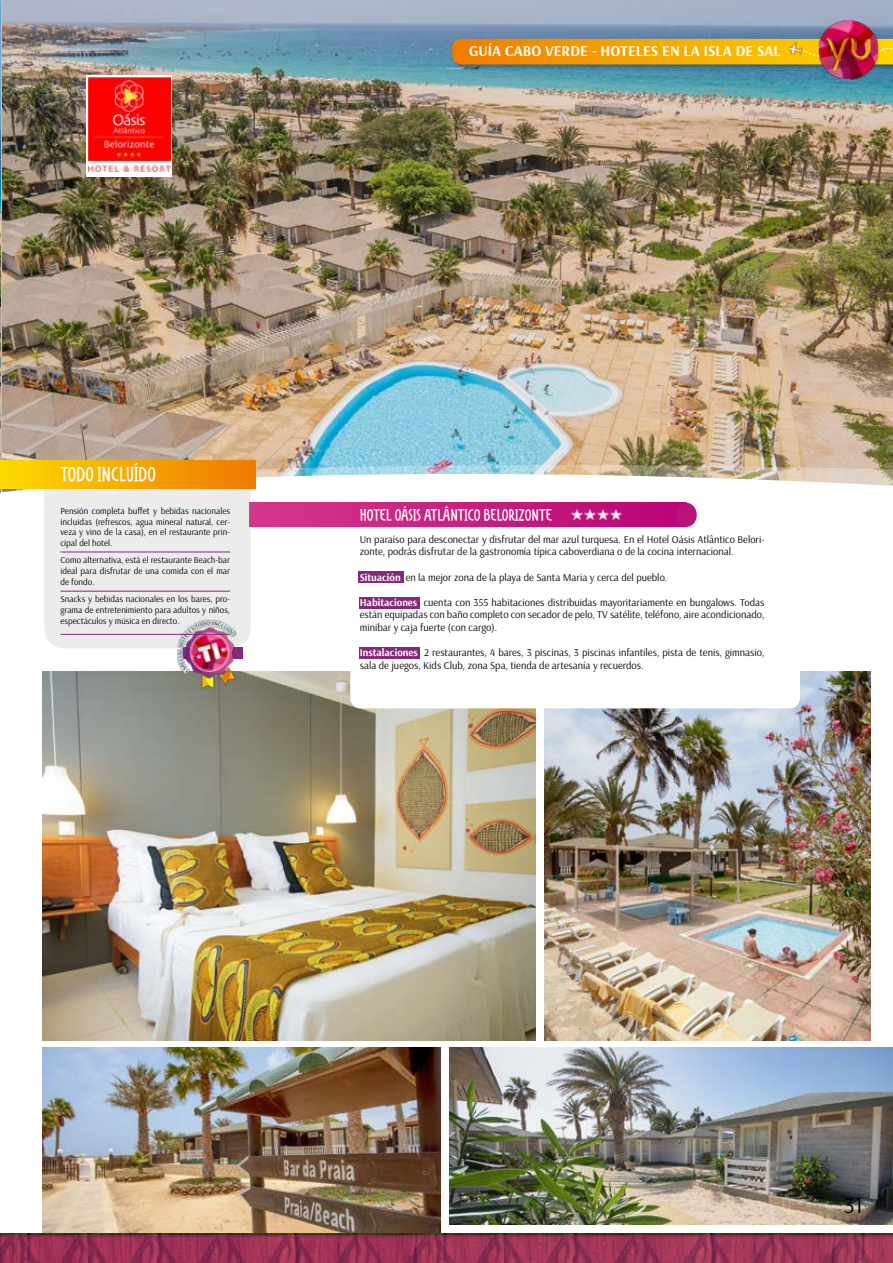
<style>
.page{position:relative;width:893px;height:1263px;background:#fff}
.page>*{position:absolute;margin:0;border:0;box-sizing:border-box;transform-origin:0 0}
.t1{font:22.5px "Arsenal";color:#000}
.t2{font:700 15px "Arsenal";color:#fff}
.t3{font:15px "Desiderata";color:#fff}
.t4{font:12px "Desiderata";color:#fff}
.t5{font:10.5px/12.6px "Arsenal";color:#000}
.t6{font:9px/10.8px "Arsenal";color:#000;text-align:justify}
.s1{font-weight:700;color:#fff}
</style>
<div class="page">
<img style="left:544px;top:672px;width:327px;height:368px">
<img style="left:43px;top:672px;width:493px;height:368px">
<img style="left:1px;top:0;width:892px;height:464px">
<img style="left:255px;top:464px;width:638px;height:3px">
<svg style="left:9px;top:467px;width:884px;height:60px"></svg>
<svg style="left:241px;top:648px;width:2px;height:11px"></svg>
<div style="left:676px;top:503px;width:21px;height:24px;background:#ba1278;border-radius:50%"></div>
<svg style="left:359px;top:571px;width:45px;height:12px"></svg>
<svg style="left:359px;top:597px;width:61px;height:11px"></svg>
<div style="left:350px;top:611px;width:450px;height:97px;background:#fff;border-radius:11px"></div>
<svg style="left:251px;top:503px;width:433px;height:24px;background:#c82283"></svg>
<div style="left:86px;top:76px;width:86px;height:101px;background:linear-gradient(to right,#fff,#fff)"></div>
<img style="left:88px;top:78px;width:83px;height:93px">
<img style="left:42px;top:1048px;width:399px;height:185px">
<img style="left:449px;top:1048px;width:444px;height:177px">
<div style="left:0;top:1233px;width:470px;height:30px;background:#000;opacity:.5"></div>
<img style="left:0;top:1234px;width:403px;height:2px">
<div style="left:403px;top:1233px;width:484px;height:30px;background:#000;opacity:.5"></div>
<img style="left:412px;top:1234px;width:408px;height:2px">
<div style="left:820px;top:1233px;width:73px;height:30px;background:#000;opacity:.5"></div>
<img style="left:829px;top:1234px;width:64px;height:2px">
<div style="left:44px;top:466px;width:207px;height:182px;background:#ececec;border-radius:21px"></div>
<div style="left:1px;top:460px;width:254px;height:28px;background:linear-gradient(to right,#fdd900,#ef7a00)"></div>
<hr style="left:60px;top:552px;width:170px;height:1px;background:#86297b">
<hr style="left:60px;top:591px;width:170px;height:1px;background:#86297b">
<img style="left:177px;top:619px;width:64px;height:73px">
<hr style="left:60px;top:634px;width:170px;height:1px;background:#86297b">
<svg style="left:0;top:1236px;width:893px;height:27px;background:#993155"></svg>
<hr style="left:0;top:0;width:1px;height:493px;background:#8cd0e3">
<div style="left:451px;top:38px;width:442px;height:33px;background:#000;opacity:.28"></div>
<svg style="left:452px;top:39px;width:441px;height:25px;background:#f3a402"></svg>
<img style="left:814px;top:20px;width:68px;height:5px">
<div style="left:813px;top:25px;width:71px;height:59px;background:#000;opacity:.5"></div>
<img style="left:826px;top:36px;width:45px;height:35px">
<svg style="left:0;top:460px;width:9px;height:33px"></svg>
<svg style="left:359px;top:647px;width:61px;height:11px"></svg>
<h2 class="t2" style="left:469px;top:42px;width:313px">GUÍA CABO VERDE - HOTELES EN LA ISLA DE SAL</h2>
<h2 class="t3" style="left:60px;top:462px;width:97px">TODO INCLUÍDO</h2>
<p class="t6" style="left:60px;top:505px;width:171px">Pensión completa buffet y bebidas nacionales incluidas (refrescos, agua mineral natural, cer&shy;veza y vino de la casa), en el restaurante prin&shy;cipal del hotel.</p>
<p class="t6" style="left:60px;top:555px;width:171px">Como alternativa, está el restaurante Beach-bar ideal para disfrutar de una comida con el mar de fondo.</p>
<p class="t6" style="left:60px;top:594px;width:171px">Snacks y bebidas nacionales en los bares, pro&shy;grama de entretenimiento para adultos y niños, espectáculos y música en directo.</p>
<p class="t4" style="left:360px;top:505px;width:194px">HOTEL OÁSIS ATLÂNTICO BELORIZONTE</p>
<p class="t5" style="left:360px;top:533px;width:406px">Un paraíso para desconectar y disfrutar del mar azul turquesa. En el Hotel Oásis Atlântico Belori&shy;zonte, podrás disfrutar de la gastronomía típica caboverdiana o de la cocina internacional.</p>
<p class="t5" style="left:360px;top:571px;width:309px"><span class="s1">Situación</span> en la mejor zona de la playa de Santa Maria y cerca del pueblo.</p>
<p class="t5" style="left:360px;top:596px;width:406px;text-align:justify"><span class="s1">Habitaciones</span> cuenta con 355 habitaciones distribuidas mayoritariamente en bungalows. Todas están equipadas con baño completo con secador de pelo, TV satélite, teléfono, aire acondicionado, minibar y caja fuerte (con cargo).</p>
<p class="t5" style="left:360px;top:646px;width:406px"><span class="s1">Instalaciones</span> 2 restaurantes, 4 bares, 3 piscinas, 3 piscinas infantiles, pista de tenis, gimnasio, sala de juegos, Kids Club, zona Spa, tienda de artesanía y recuerdos.</p>
<h1 class="t1" style="left:844px;top:1191px;width:20px">31</h1>
</div>
